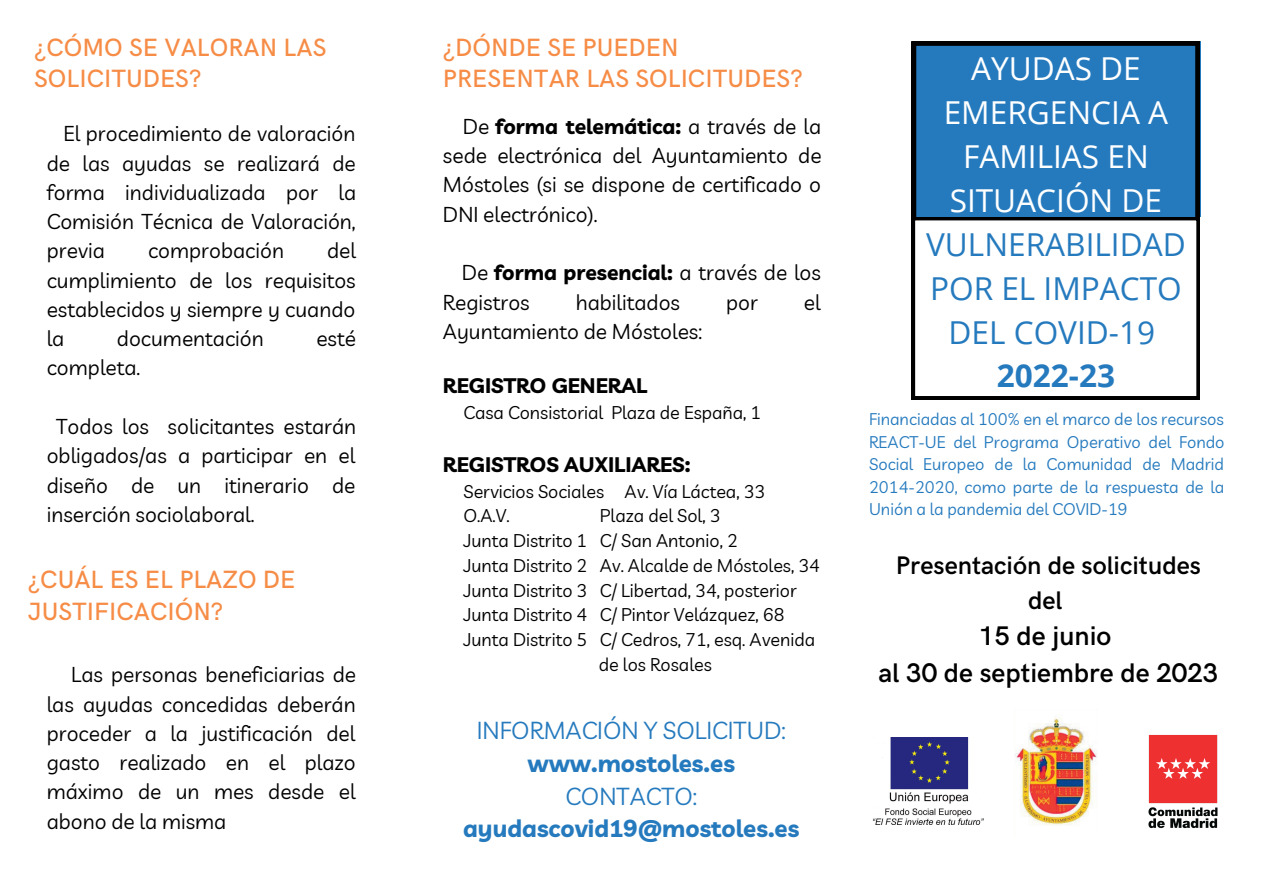
<style>
.page{position:relative;width:1263px;height:894px;background:#fff}
.page>*{position:absolute;margin:0;border:0;box-sizing:border-box;transform-origin:0 0}
.t1{font:31.65px/43.8px "Open Sans";color:#fff;text-align:center}
.t2{font:700 31.65px "Open Sans";color:#257abe}
.t3{font:600 27px "HK Grotesk";color:#000}
.t4{font:600 25.5px/34.8px "HK Grotesk";color:#000;text-align:center}
.t5{font:500 25.05px/31.5px "HK Grotesk";color:#f68c46}
.t6{font:700 24px "Livvic";color:#257abe}
.t7{font:24px "Livvic";color:#257abe}
.t8{font:21px/29.2px "Livvic";color:#000;text-align:justify}
.t9{font:700 21px "Livvic";color:#000}
.t10{font:18px "Livvic";color:#000}
.t11{font:16.5px/22.5px "Livvic";color:#257abe;text-align:justify}
.s1{font-weight:700}
.s2{color:#257abe}
</style>
<div class="page">
<img style="left:872px;top:737px;width:111px;height:87px">
<img style="left:1148px;top:734px;width:70px;height:94px">
<div style="left:912px;top:41px;width:288px;height:176px;background:#257abe"></div>
<svg style="left:912px;top:217px;width:288px;height:182px"></svg>
<img style="left:1015px;top:717px;width:82px;height:108px">
<p class="t5" style="left:34px;top:32px;width:294px">¿CÓMO SE VALORAN LAS<br>SOLICITUDES?</p>
<p class="t8" style="left:47px;top:119px;width:311px;text-indent:17px">El procedimiento de valoración de las ayudas se realizará de forma individualizada por la Comisión Técnica de Valoración, previa</p>
<p class="t8" style="left:148px;top:236px;width:137px">comprobación</p>
<p class="t8" style="left:47px;top:236px;width:311px;text-indent:280px">del cumplimiento de los requisitos establecidos y siempre y cuando la</p>
<p class="t8" style="left:117px;top:323px;width:148px">documentación</p>
<p class="t8" style="left:316px;top:323px;width:41px">esté</p>
<p class="t8" style="left:47px;top:353px;width:95px">completa.</p>
<p class="t8" style="left:47px;top:411px;width:311px;text-indent:9px">Todos los solicitantes estarán obligados/as a participar en el diseño de un itinerario de inserción sociolaboral.</p>
<p class="t5" style="left:28px;top:564px;width:269px">¿CUÁL ES EL PLAZO DE<br>JUSTIFICACIÓN?</p>
<p class="t8" style="left:47px;top:659px;width:311px;text-indent:24px">Las personas beneficiarias de las ayudas concedidas deberán proceder a la justificación del gasto realizado en el plazo máximo de un mes desde el abono de la misma</p>
<p class="t5" style="left:443px;top:32px;width:361px">¿DÓNDE SE PUEDEN<br>PRESENTAR LAS SOLICITUDES?</p>
<p class="t8" style="left:443px;top:111px;width:380px;text-indent:20px">De <span class="s1">forma telemática:</span> a través de la sede electrónica del Ayuntamiento de Móstoles (si se dispone de certificado o DNI electrónico).</p>
<p class="t8" style="left:443px;top:258px;width:379px;text-indent:19px">De <span class="s1">forma presencial:</span> a través de los<br>Registros</p>
<p class="t8" style="left:576px;top:287px;width:106px">habilitados</p>
<p class="t8" style="left:726px;top:287px;width:33px">por</p>
<p class="t8" style="left:804px;top:287px;width:18px">el</p>
<p class="t8" style="left:443px;top:316px;width:261px">Ayuntamiento de Móstoles:</p>
<p class="t9" style="left:443px;top:371px;width:206px">REGISTRO GENERAL</p>
<p class="t10" style="left:463px;top:400px;width:299px">Casa Consistorial Plaza de España, 1</p>
<p class="t9" style="left:443px;top:450px;width:249px">REGISTROS AUXILIARES:</p>
<p class="t10" style="left:463px;top:479px;width:303px">Servicios Sociales Av. Vía Láctea, 33</p>
<p class="t10" style="left:463px;top:504px;width:48px">O.A.V.</p>
<p class="t10" style="left:600px;top:504px;width:122px">Plaza del Sol, 3</p>
<p class="t10" style="left:463px;top:529px;width:276px">Junta Distrito 1 C/ San Antonio, 2</p>
<p class="t10" style="left:463px;top:553px;width:358px">Junta Distrito 2 Av. Alcalde de Móstoles, 34</p>
<p class="t10" style="left:463px;top:578px;width:335px">Junta Distrito 3 C/ Libertad, 34, posterior</p>
<p class="t10" style="left:463px;top:603px;width:322px">Junta Distrito 4 C/ Pintor Velázquez, 68</p>
<p class="t10" style="left:463px;top:627px;width:353px">Junta Distrito 5 C/ Cedros, 71, esq. Avenida</p>
<p class="t10" style="left:599px;top:652px;width:115px">de los Rosales</p>
<p class="t7" style="left:477px;top:715px;width:311px">INFORMACIÓN Y SOLICITUD:</p>
<p class="t6" style="left:528px;top:747px;width:209px">www.mostoles.es</p>
<p class="t7" style="left:565px;top:780px;width:133px">CONTACTO:</p>
<p class="t6" style="left:463px;top:813px;width:338px">ayudascovid19@mostoles.es</p>
<p class="t1" style="left:926px;top:46px;width:261px">AYUDAS DE<br>EMERGENCIA A<br>FAMILIAS EN<br>SITUACIÓN DE<br><span class="s2">VULNERABILIDAD<br>POR EL IMPACTO<br>DEL COVID-19</span></p>
<p class="t2" style="left:997px;top:353px;width:120px">2022-23</p>
<p class="t11" style="left:869px;top:407px;width:357px">Financiadas al 100% en el marco de los recursos REACT-UE del Programa Operativo del Fondo Social Europeo de la Comunidad de Madrid 2014-2020, como parte de la respuesta de la Unión a la pandemia del COVID-19</p>
<p class="t4" style="left:896px;top:549px;width:307px">Presentación de solicitudes del</p>
<p class="t3" style="left:979px;top:620px;width:134px">15 de junio</p>
<p class="t3" style="left:878px;top:657px;width:342px">al 30 de septiembre de 2023</p>
</div>
